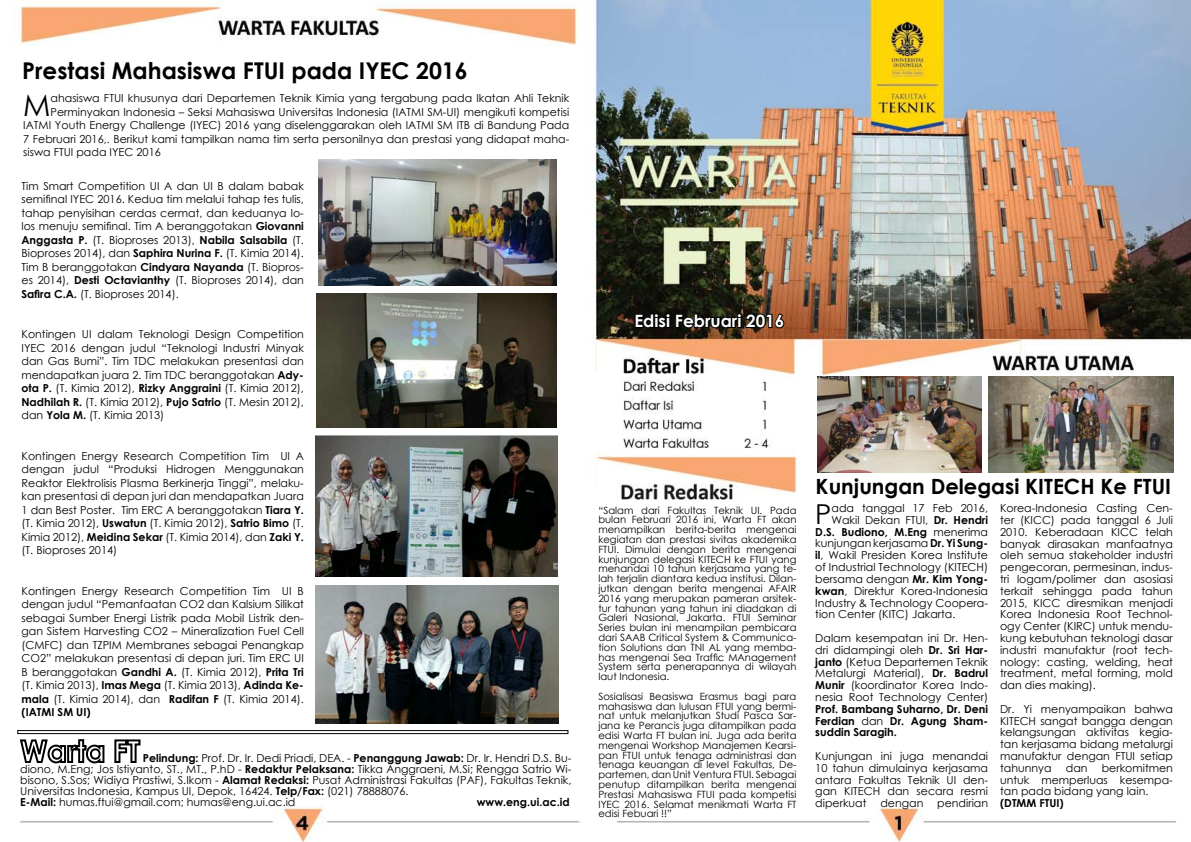
<style>
.page{position:relative;width:1191px;height:842px;background:#fff}
.page>*{position:absolute;margin:0;border:0;box-sizing:border-box;transform-origin:0 0}
.t1{font:29.8px "Century Gothic";color:#000}
.t2{font:27.4px "Century Gothic";color:#000}
.t3{font:700 23.1px "Century Gothic";color:#000}
.t4{font:700 21px "Century Gothic";color:#000}
.t5{font:700 17px "Century Gothic";color:#fff}
.t6{font:11px/11.8px "Century Gothic";color:#000;text-align:justify}
.t7{font:700 11px/11.8px "Century Gothic";color:#000;text-align:justify}
.t8{font:10px/9.8px "Century Gothic";color:#000;text-align:justify}
.s1{font-weight:700}
.s2{font-weight:400}
</style>
<div class="page">
<img style="left:12px;top:0;width:1179px;height:842px">
<svg style="left:634px;top:312px;width:152px;height:18px;background:#19120a"></svg>
<svg style="left:19px;top:738px;width:86px;height:26px"></svg>
<svg style="left:113px;top:738px;width:28px;height:26px"></svg>
<div style="left:17px;top:730px;width:551px;height:4px;border:1px solid #000"></div>
<img style="left:318px;top:159px;width:238px;height:127px">
<img style="left:317px;top:294px;width:239px;height:133px">
<img style="left:316px;top:435px;width:241px;height:141px">
<img style="left:316px;top:586px;width:242px;height:137px">
<img style="left:988px;top:376px;width:185px;height:96px">
<img style="left:817px;top:376px;width:164px;height:97px">
<h3 class="t3" style="left:22px;top:53px;width:447px">Prestasi Mahasiswa FTUI pada IYEC 2016</h3>
<h1 class="t1" style="left:23px;top:84px;width:29px">M</h1>
<p class="t6" style="left:51px;top:92px;width:520px">ahasiswa FTUI khusunya dari Departemen Teknik Kimia yang tergabung pada Ikatan Ahli Teknik</p>
<p class="t6" style="left:51px;top:106px;width:520px">Perminyakan Indonesia – Seksi Mahasiswa Universitas Indonesia (IATMI SM-UI) mengikuti kompetisi</p>
<p class="t6" style="left:23px;top:119px;width:547px">IATMI Youth Energy Challenge (IYEC) 2016 yang diselenggarakan oleh IATMI SM ITB di Bandung Pada</p>
<p class="t6" style="left:23px;top:133px;width:547px">7 Februari 2016,. Berikut kami tampilkan nama tim serta personilnya dan prestasi yang didapat maha-</p>
<p class="t6" style="left:23px;top:146px;width:139px">siswa FTUI pada IYEC 2016</p>
<p class="t6" style="left:22px;top:179px;width:284px;line-height:13.5px">Tim Smart Competition UI A dan UI B dalam babak semifinal IYEC 2016. Kedua tim melalui tahap tes tulis, tahap penyisihan cerdas cermat, dan keduanya lo&shy;los menuju semifinal. Tim A beranggotakan <span class="s1">Giovanni Anggasta P.</span> (T. Bioproses 2013), <span class="s1">Nabila Salsabila</span> (T.<br>Bioproses 2014), dan <span class="s1">Saphira Nurina F.</span> (T. Kimia 2014).<br>Tim B beranggotakan <span class="s1">Cindyara Nayanda</span> (T. Biopros&shy;es 2014), <span class="s1">Desti Octavianthy</span> (T. Bioproses 2014), dan <span class="s1">Safira C.A.</span> (T. Bioproses 2014).</p>
<p class="t6" style="left:22px;top:327px;width:284px;line-height:13.5px">Kontingen UI dalam Teknologi Design Competition IYEC 2016 dengan judul “Teknologi Industri Minyak dan Gas Bumi”. Tim TDC melakukan presentasi dan mendapatkan juara 2. Tim TDC beranggotakan <span class="s1">Ady&shy;ota P.</span> (T. Kimia 2012), <span class="s1">Rizky Anggraini</span> (T. Kimia 2012), <span class="s1">Nadhilah R.</span> (T. Kimia 2012), <span class="s1">Pujo Satrio</span> (T. Mesin 2012), dan <span class="s1">Yola M.</span> (T. Kimia 2013)</p>
<p class="t6" style="left:22px;top:449px;width:284px;line-height:13.5px">Kontingen Energy Research Competition Tim UI A dengan judul “Produksi Hidrogen Menggunakan Reaktor Elektrolisis Plasma Berkinerja Tinggi”, melaku&shy;kan presentasi di depan juri dan mendapatkan Juara 1 dan Best Poster. Tim ERC A beranggotakan <span class="s1">Tiara Y. </span>(T. Kimia 2012), <span class="s1">Uswatun</span> (T. Kimia 2012), <span class="s1">Satrio Bimo</span> (T.<br>Kimia 2012), <span class="s1">Meidina Sekar</span> (T. Kimia 2014), dan <span class="s1">Zaki Y. </span>(T. Bioproses 2014)</p>
<p class="t6" style="left:22px;top:584px;width:284px;line-height:13.5px">Kontingen Energy Research Competition Tim UI B dengan judul “Pemanfaatan CO2 dan Kalsium Silikat sebagai Sumber Energi Listrik pada Mobil Listrik den&shy;gan Sistem Harvesting CO2 – Mineralization Fuel Cell (CMFC) dan TZPIM Membranes sebagai Penangkap CO2” melakukan presentasi di depan juri. Tim ERC UI B beranggotakan <span class="s1">Gandhi A.</span> (T. Kimia 2012), <span class="s1">Prita Tri </span>(T. Kimia 2013), <span class="s1">Imas Mega</span> (T. Kimia 2013), <span class="s1">Adinda Ke&shy;mala</span> (T. Kimia 2014), dan <span class="s1">Radifan F</span> (T. Kimia 2014). <span class="s1">(IATMI SM UI)</span></p>
<p class="t6" style="left:20px;top:752px;width:553px;line-height:11px;text-align:left;text-indent:123px"><span class="s1">Pelindung:</span> Prof. Dr. Ir. Dedi Priadi, DEA. - <span class="s1">Penanggung Jawab:</span> Dr. Ir. Hendri D.S. Bu&shy;diono, M.Eng; Jos Istiyanto, ST., MT., P.hD - <span class="s1">Redaktur Pelaksana:</span> Tikka Anggraeni, M.Si; Rengga Satrio Wi&shy;bisono, S.Sos; Widiya Prastiwi, S.Ikom - <span class="s1">Alamat Redaksi:</span> Pusat Administrasi Fakultas (PAF), Fakultas Teknik, Universitas Indonesia, Kampus UI, Depok, 16424. <span class="s1">Telp/Fax:</span> (021) 78888076.<br><span class="s1">E-Mail:</span> humas.ftui@gmail.com; humas@eng.ui.ac.id</p>
<p class="t7" style="left:477px;top:796px;width:95px">www.eng.ui.ac.id</p>
<h3 class="t5" style="left:634px;top:308px;width:151px">Edisi Februari 2016</h3>
<p class="t8" style="left:598px;top:505px;width:200px">“Salam dari Fakultas Teknik UI. Pada bulan Februari 2016 ini, Warta FT akan menampilkan berita-berita mengenai kegiatan dan prestasi sivitas akademika FTUI. Dimulai dengan berita mengenai kunjungan delegasi KITECH ke FTUI yang menandai 10 tahun kerjasama yang te&shy;lah terjalin diantara kedua institusi. Dilan&shy;jutkan dengan berita mengenai AFAIR 2016 yang merupakan pameran arsitek&shy;tur tahunan yang tahun ini diadakan di Galeri Nasional, Jakarta. FTUI Seminar Series bulan ini menampilan pembicara dari SAAB Critical System &amp; Communica&shy;tion Solutions dan TNI AL yang memba&shy;has mengenai Sea Traffic MAnagement System serta penerapannya di wilayah laut Indonesia.</p>
<p class="t8" style="left:598px;top:691px;width:200px">Sosialisasi Beasiswa Erasmus bagi para mahasiswa dan lulusan FTUI yang bermi&shy;nat untuk melanjutkan Studi Pasca Sar&shy;jana ke Perancis juga ditampilkan pada edisi Warta FT bulan ini. Juga ada berita mengenai Workshop Manajemen Kearsi&shy;pan FTUI untuk tenaga administrasi dan tenaga keuangan di level Fakultas, De&shy;partemen, dan Unit Ventura FTUI. Sebagai penutup ditampilkan berita mengenai Prestasi Mahasiswa FTUI pada kompetisi IYEC 2016. Selamat menikmati Warta FT edisi Febuari !!”</p>
<h3 class="t4" style="left:815px;top:471px;width:357px">Kunjungan Delegasi KITECH Ke FTUI</h3>
<h2 class="t2" style="left:815px;top:495px;width:18px">P</h2>
<p class="t6" style="left:831px;top:502px;width:158px">ada tanggal 17 Feb 2016,</p>
<p class="t6" style="left:1000px;top:502px;width:174px">Korea-Indonesia Casting Cen&shy;ter (KICC) pada tanggal 6 Juli 2010. Keberadaan KICC telah banyak dirasakan manfaatnya oleh semua stakeholder industri pengecoran, permesinan, indus&shy;tri logam/polimer dan asosiasi terkait sehingga pada tahun 2015, KICC diresmikan menjadi Korea Indonesia Root Technol&shy;ogy Center (KIRC) untuk mendu&shy;kung kebutuhan teknologi dasar industri manufaktur (root tech&shy;nology: casting, welding, heat treatment, metal forming, mold dan dies making).</p>
<p class="t6" style="left:1000px;top:703px;width:174px">Dr. Yi menyampaikan bahwa KITECH sangat bangga dengan kelangsungan aktivitas kegia&shy;tan kerjasama bidang metalurgi manufaktur dengan FTUI setiap tahunnya</p>
<p class="t6" style="left:831px;top:514px;width:158px">Wakil Dekan FTUI, <span class="s1">Dr. Hendri</span></p>
<p class="t7" style="left:815px;top:525px;width:174px">D.S. Budiono, M.Eng <span class="s2">menerima</span></p>
<p class="t6" style="left:815px;top:537px;width:174px">kunjungan kerjasama <span class="s1">Dr. Yi Sung-</span></p>
<p class="t6" style="left:815px;top:549px;width:174px"><span class="s1">il</span>, Wakil Presiden Korea Institute</p>
<p class="t6" style="left:815px;top:561px;width:174px">of Industrial Technology (KITECH)</p>
<p class="t6" style="left:815px;top:573px;width:174px">bersama dengan <span class="s1">Mr. Kim Yong-</span></p>
<p class="t6" style="left:815px;top:585px;width:174px"><span class="s1">kwan</span>, Direktur Korea-Indonesia</p>
<p class="t6" style="left:815px;top:596px;width:174px">Industry &amp; Technology Coopera-</p>
<p class="t6" style="left:815px;top:608px;width:142px">tion Center (KITC) Jakarta.</p>
<p class="t6" style="left:815px;top:632px;width:174px">Dalam kesempatan ini Dr. Hen&shy;dri didampingi oleh <span class="s1">Dr. Sri Har&shy;janto</span> (Ketua Departemen Teknik Metalurgi Material), <span class="s1">Dr. Badrul Munir</span> (koordinator Korea Indo&shy;nesia Root Technology Center)</p>
<p class="t7" style="left:815px;top:702px;width:174px">Prof. Bambang Suharno, Dr. Deni Ferdian <span class="s2">dan</span> Dr. Agung Sham&shy;suddin Saragih.</p>
<p class="t6" style="left:815px;top:750px;width:174px">Kunjungan ini juga menandai 10 tahun dimulainya kerjasama antara Fakultas Teknik UI den&shy;gan KITECH dan secara resmi diperkuat</p>
<p class="t6" style="left:1000px;top:762px;width:174px;text-indent:102px">berkomitmen untuk memperluas kesempa&shy;tan pada bidang yang lain.</p>
<p class="t7" style="left:1000px;top:797px;width:65px">(DTMM FTUI)</p>
<p class="t6" style="left:1065px;top:762px;width:23px">dan</p>
<p class="t6" style="left:880px;top:797px;width:45px">dengan</p>
<p class="t6" style="left:937px;top:797px;width:52px">pendirian</p>
</div>
